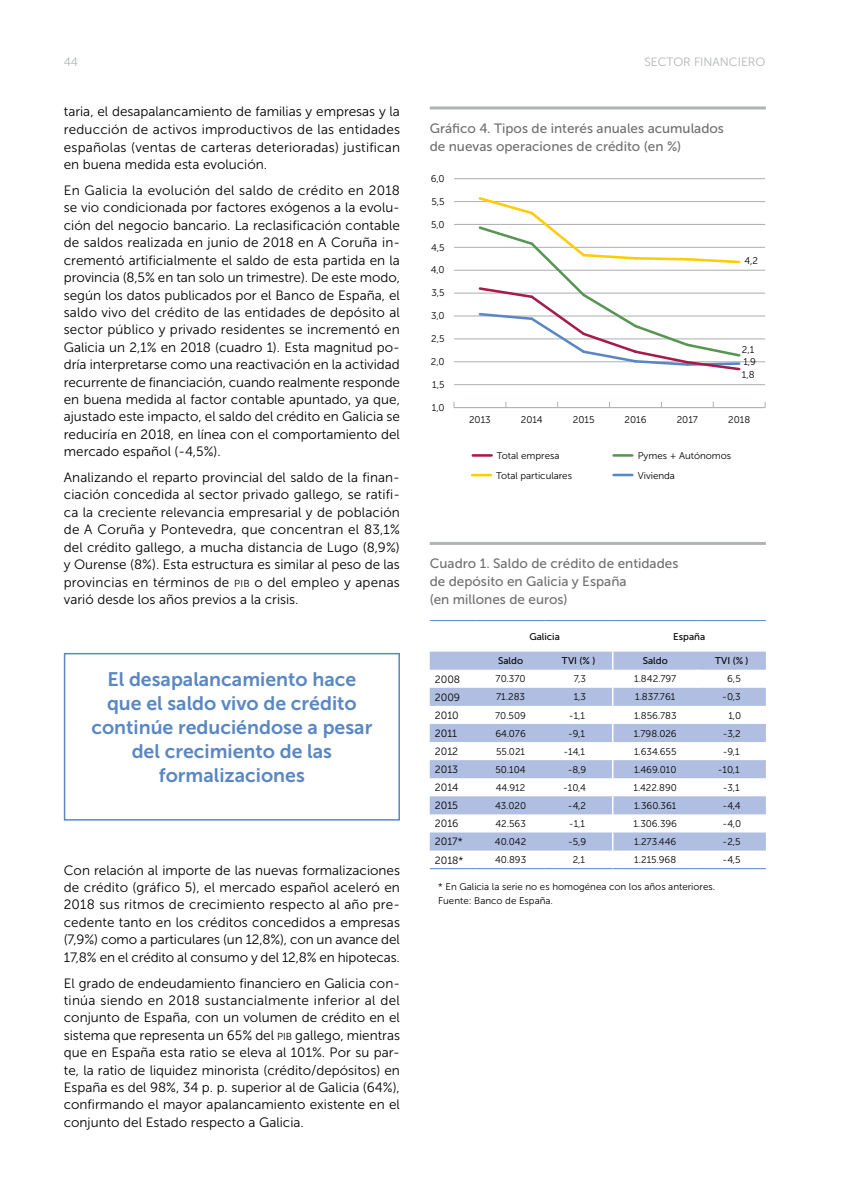
<style>
.page{position:relative;width:851px;height:1191px;background:#fff}
.page>*{position:absolute;margin:0;border:0;box-sizing:border-box;transform-origin:0 0}
.t1{font:19.5px/24px "Museo Sans 700";color:#5a87c3;text-align:center}
.t2{font:13.5px/17.4px "Museo Sans 300";color:#000;text-align:justify}
.t3{font:13.5px/18px "Museo Sans 500";color:#6f7070}
.t4{font:12px "Museo Sans 300";color:#b1b4b4}
.t5{font:10.5px "Museo Sans 300";color:#000}
.t6{font:9.75px/12.5px "Museo Sans 300";color:#000}
.t7{font:9.75px "Museo Sans 500";color:#000}
.s1{font-size:10.2px}
</style>
<div class="page">
<div style="left:64px;top:653px;width:336px;height:167px;border:2px solid #5a87c3"></div>
<hr style="left:429px;top:106px;width:336px;height:3px;background:#b1b4b4">
<hr style="left:454px;top:407px;width:311px;height:1px;background:#b1b4b4">
<hr style="left:454px;top:384px;width:311px;height:1px;background:#b1b4b4">
<hr style="left:454px;top:361px;width:311px;height:1px;background:#b1b4b4">
<hr style="left:454px;top:338px;width:311px;height:1px;background:#b1b4b4">
<hr style="left:454px;top:315px;width:311px;height:1px;background:#b1b4b4">
<hr style="left:454px;top:292px;width:311px;height:2px;background:#b1b4b4">
<hr style="left:454px;top:270px;width:311px;height:1px;background:#b1b4b4">
<hr style="left:454px;top:247px;width:311px;height:1px;background:#b1b4b4">
<hr style="left:454px;top:224px;width:311px;height:1px;background:#b1b4b4">
<hr style="left:454px;top:201px;width:311px;height:1px;background:#b1b4b4">
<hr style="left:454px;top:178px;width:311px;height:1px;background:#b1b4b4">
<svg style="left:476px;top:197px;width:266px;height:174px"></svg>
<svg style="left:613px;top:474px;width:19px;height:2px"></svg>
<svg style="left:472px;top:474px;width:19px;height:2px"></svg>
<hr style="left:613px;top:454px;width:19px;height:3px;background:#579650">
<hr style="left:472px;top:454px;width:19px;height:3px;background:#a41c47">
<svg style="left:429px;top:651px;width:336px;height:199px;fill:#b0bfe1"></svg>
<hr style="left:429px;top:868px;width:47px;height:1px;background:#5a87c3">
<hr style="left:476px;top:868px;width:68px;height:1px;background:#5a87c3">
<hr style="left:544px;top:868px;width:68px;height:1px;background:#5a87c3">
<hr style="left:612px;top:868px;width:85px;height:1px;background:#5a87c3">
<hr style="left:697px;top:868px;width:68px;height:1px;background:#5a87c3">
<hr style="left:429px;top:620px;width:47px;height:1px;background:#5a87c3">
<hr style="left:476px;top:620px;width:68px;height:1px;background:#5a87c3">
<hr style="left:544px;top:620px;width:68px;height:1px;background:#5a87c3">
<hr style="left:612px;top:620px;width:85px;height:1px;background:#5a87c3">
<hr style="left:697px;top:620px;width:68px;height:1px;background:#5a87c3">
<svg style="left:697px;top:669px;width:1px;height:19px"></svg>
<svg style="left:612px;top:651px;width:1px;height:200px"></svg>
<hr style="left:429px;top:542px;width:336px;height:3px;background:#b1b4b4">
<p class="t4" style="left:64px;top:56px;width:16px">44</p>
<p class="t4" style="left:644px;top:56px;width:122px">SECTOR FINANCIERO</p>
<p class="t2" style="left:64px;top:103px;width:338px">taria, el desapalancamiento de familias y empresas y la reducción de activos improductivos de las entidades españolas (ventas de carteras deterioradas) justifican en buena medida esta evolución.</p>
<p class="t2" style="left:64px;top:182px;width:338px">En Galicia la evolución del saldo de crédito en 2018 se vio condicionada por factores exógenos a la evolu&shy;ción del negocio bancario. La reclasificación contable de saldos realizada en junio de 2018 en A Coruña in&shy;crementó artificialmente el saldo de esta partida en la provincia (8,5% en tan solo un trimestre). De este modo, según los datos publicados por el Banco de España, el saldo vivo del crédito de las entidades de depósito al sector público y privado residentes se incrementó en Galicia un 2,1% en 2018 (cuadro 1). Esta magnitud po&shy;dría interpretarse como una reactivación en la actividad recurrente de financiación, cuando realmente responde en buena medida al factor contable apuntado, ya que, ajustado este impacto, el saldo del crédito en Galicia se reduciría en 2018, en línea con el comportamiento del mercado español (-4,5%).</p>
<p class="t2" style="left:64px;top:469px;width:338px">Analizando el reparto provincial del saldo de la finan&shy;ciación concedida al sector privado gallego, se ratifi&shy;ca la creciente relevancia empresarial y de población de A Coruña y Pontevedra, que concentran el 83,1% del crédito gallego, a mucha distancia de Lugo (8,9%) y Ourense (8%). Esta estructura es similar al peso de las provincias en términos de <span class="s1">pib</span> o del empleo y apenas varió desde los años previos a la crisis.</p>
<h1 class="t1" style="left:91px;top:667px;width:282px">El desapalancamiento hace que el saldo vivo de crédito continúe reduciéndose a pesar del crecimiento de las formalizaciones</h1>
<p class="t2" style="left:64px;top:861px;width:338px">Con relación al importe de las nuevas formalizaciones de crédito (gráfico 5), el mercado español aceleró en 2018 sus ritmos de crecimiento respecto al año pre&shy;cedente tanto en los créditos concedidos a empresas (7,9%) como a particulares (un 12,8%), con un avance del 17,8% en el crédito al consumo y del 12,8% en hipotecas.</p>
<p class="t2" style="left:64px;top:974px;width:337px">El grado de endeudamiento financiero en Galicia con&shy;tinúa siendo en 2018 sustancialmente inferior al del conjunto de España, con un volumen de crédito en el sistema que representa un 65% del <span class="s1">pib</span> gallego, mientras que en España esta ratio se eleva al 101%. Por su par&shy;te, la ratio de liquidez minorista (crédito/depósitos) en España es del 98%, 34 p. p. superior al de Galicia (64%), confirmando el mayor apalancamiento existente en el conjunto del Estado respecto a Galicia.</p>
<p class="t3" style="left:429px;top:119px;width:296px">Gráfico 4. Tipos de interés anuales acumulados de nuevas operaciones de crédito (en %)</p>
<p class="t6" style="left:430px;top:172px;width:15px">6,0</p>
<p class="t6" style="left:431px;top:195px;width:15px">5,5</p>
<p class="t6" style="left:431px;top:218px;width:15px">5,0</p>
<p class="t6" style="left:431px;top:241px;width:15px">4,5</p>
<p class="t6" style="left:430px;top:264px;width:15px">4,0</p>
<p class="t6" style="left:431px;top:287px;width:15px">3,5</p>
<p class="t6" style="left:431px;top:310px;width:15px">3,0</p>
<p class="t6" style="left:431px;top:332px;width:15px">2,5</p>
<p class="t6" style="left:431px;top:355px;width:15px">2,0</p>
<p class="t6" style="left:432px;top:378px;width:14px">1,5</p>
<p class="t6" style="left:432px;top:401px;width:14px">1,0</p>
<p class="t6" style="left:744px;top:254px;width:15px">4,2</p>
<p class="t6" style="left:741px;top:343px;width:16px">2,1<br>1,9<br>1,8</p>
<p class="t6" style="left:469px;top:414px;width:23px">2013</p>
<p class="t6" style="left:521px;top:414px;width:23px">2014</p>
<p class="t6" style="left:572px;top:414px;width:23px">2015</p>
<p class="t6" style="left:624px;top:414px;width:23px">2016</p>
<p class="t6" style="left:676px;top:414px;width:23px">2017</p>
<p class="t6" style="left:728px;top:414px;width:24px">2018</p>
<p class="t6" style="left:497px;top:450px;width:64px">Total empresa</p>
<p class="t6" style="left:637px;top:450px;width:95px">Pymes + Autónomos</p>
<p class="t6" style="left:496px;top:469px;width:77px">Total particulares</p>
<p class="t6" style="left:637px;top:469px;width:39px">Vivienda</p>
<p class="t3" style="left:429px;top:555px;width:250px">Cuadro 1. Saldo de crédito de entidades de depósito en Galicia y España<br>(en millones de euros)</p>
<p class="t7" style="left:529px;top:631px;width:32px">Galicia</p>
<p class="t7" style="left:673px;top:631px;width:33px">España</p>
<p class="t7" style="left:498px;top:655px;width:26px">Saldo</p>
<p class="t7" style="left:562px;top:655px;width:35px">TVI (% )</p>
<p class="t7" style="left:642px;top:655px;width:26px">Saldo</p>
<p class="t7" style="left:715px;top:655px;width:35px">TVI (% )</p>
<p class="t5" style="left:435px;top:673px;width:27px">2008</p>
<p class="t6" style="left:495px;top:673px;width:31px">70.370</p>
<p class="t6" style="left:573px;top:673px;width:14px">7,3</p>
<p class="t6" style="left:634px;top:673px;width:44px">1.842.797</p>
<p class="t6" style="left:727px;top:673px;width:15px">6,5</p>
<p class="t5" style="left:435px;top:691px;width:27px">2009</p>
<p class="t6" style="left:496px;top:691px;width:30px">71.283</p>
<p class="t6" style="left:573px;top:691px;width:14px">1,3</p>
<p class="t6" style="left:635px;top:691px;width:42px">1.837.761</p>
<p class="t6" style="left:722px;top:691px;width:20px">-0,3</p>
<p class="t5" style="left:435px;top:709px;width:25px">2010</p>
<p class="t6" style="left:495px;top:709px;width:32px">70.509</p>
<p class="t6" style="left:569px;top:709px;width:18px">-1,1</p>
<p class="t6" style="left:634px;top:709px;width:44px">1.856.783</p>
<p class="t6" style="left:728px;top:709px;width:14px">1,0</p>
<p class="t5" style="left:435px;top:727px;width:24px">2011</p>
<p class="t6" style="left:495px;top:727px;width:32px">64.076</p>
<p class="t6" style="left:568px;top:727px;width:19px">-9,1</p>
<p class="t6" style="left:633px;top:727px;width:44px">1.798.026</p>
<p class="t6" style="left:722px;top:727px;width:20px">-3,2</p>
<p class="t5" style="left:435px;top:745px;width:25px">2012</p>
<p class="t6" style="left:496px;top:745px;width:31px">55.021</p>
<p class="t6" style="left:563px;top:745px;width:23px">-14,1</p>
<p class="t6" style="left:634px;top:745px;width:44px">1.634.655</p>
<p class="t6" style="left:722px;top:745px;width:19px">-9,1</p>
<p class="t5" style="left:435px;top:764px;width:25px">2013</p>
<p class="t6" style="left:495px;top:763px;width:32px">50.104</p>
<p class="t6" style="left:567px;top:763px;width:20px">-8,9</p>
<p class="t6" style="left:634px;top:763px;width:44px">1.469.010</p>
<p class="t6" style="left:717px;top:763px;width:24px">-10,1</p>
<p class="t5" style="left:435px;top:782px;width:25px">2014</p>
<p class="t6" style="left:495px;top:781px;width:31px">44.912</p>
<p class="t6" style="left:563px;top:781px;width:24px">-10,4</p>
<p class="t6" style="left:633px;top:781px;width:45px">1.422.890</p>
<p class="t6" style="left:722px;top:781px;width:19px">-3,1</p>
<p class="t5" style="left:435px;top:800px;width:25px">2015</p>
<p class="t6" style="left:495px;top:799px;width:33px">43.020</p>
<p class="t6" style="left:567px;top:799px;width:20px">-4,2</p>
<p class="t6" style="left:634px;top:799px;width:44px">1.360.361</p>
<p class="t6" style="left:722px;top:799px;width:20px">-4,4</p>
<p class="t5" style="left:435px;top:818px;width:25px">2016</p>
<p class="t6" style="left:495px;top:817px;width:32px">42.563</p>
<p class="t6" style="left:569px;top:817px;width:18px">-1,1</p>
<p class="t6" style="left:633px;top:817px;width:45px">1.306.396</p>
<p class="t6" style="left:722px;top:817px;width:20px">-4,0</p>
<p class="t5" style="left:435px;top:836px;width:29px">2017*</p>
<p class="t6" style="left:495px;top:835px;width:33px">40.042</p>
<p class="t6" style="left:568px;top:835px;width:20px">-5,9</p>
<p class="t6" style="left:634px;top:835px;width:44px">1.273.446</p>
<p class="t6" style="left:722px;top:835px;width:20px">-2,5</p>
<p class="t5" style="left:435px;top:854px;width:30px">2018*</p>
<p class="t6" style="left:495px;top:853px;width:33px">40.893</p>
<p class="t6" style="left:572px;top:853px;width:14px">2,1</p>
<p class="t6" style="left:634px;top:853px;width:44px">1.215.968</p>
<p class="t6" style="left:722px;top:853px;width:20px">-4,5</p>
<p class="t6" style="left:438px;top:880px;width:278px;line-height:14.1px">* En Galicia la serie no es homogénea con los años anteriores.<br>Fuente: Banco de España.</p>
</div>
